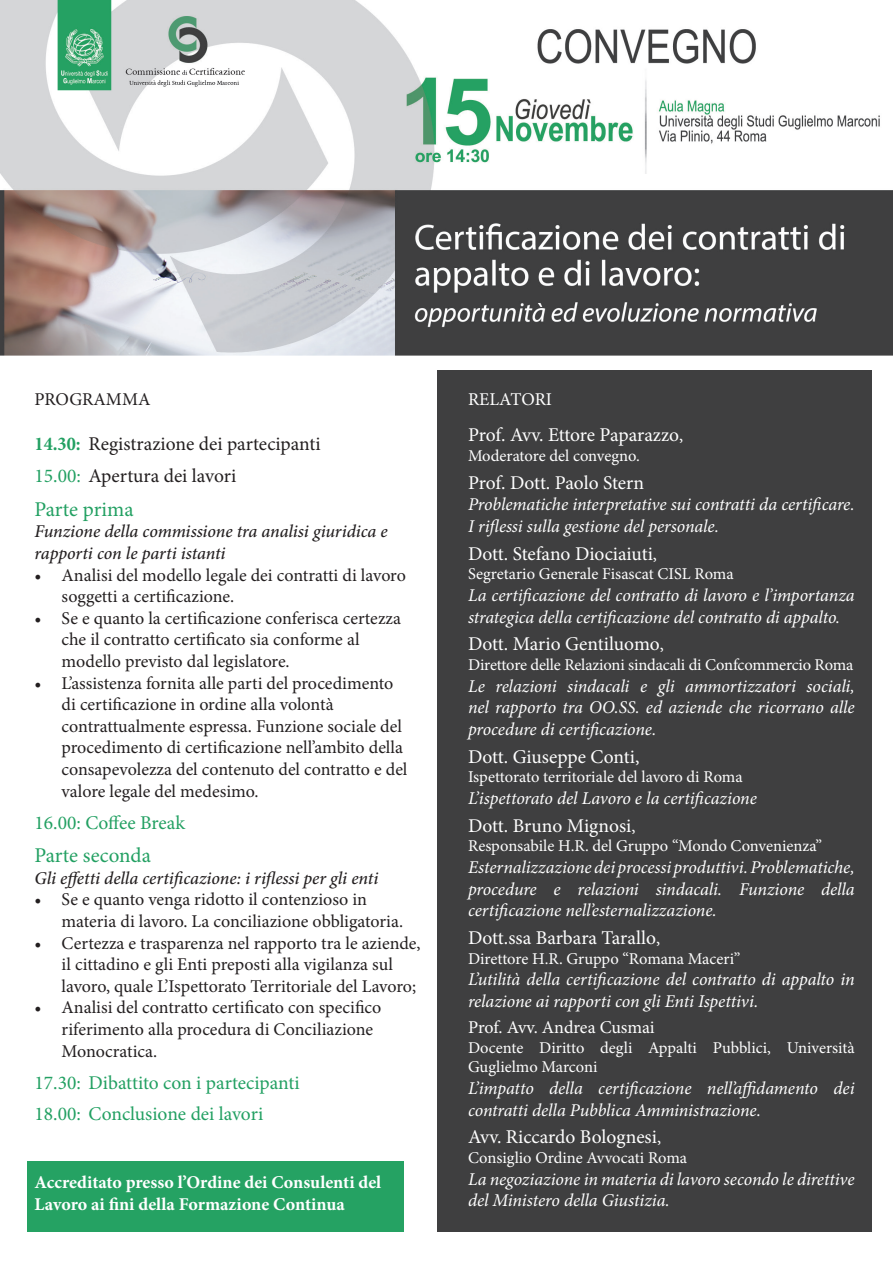
<style>
.page{position:relative;width:893px;height:1263px;background:#fff}
.page>*{position:absolute;margin:0;border:0;box-sizing:border-box;transform-origin:0 0}
.t1{font:21px "Minion Pro";letter-spacing:-.005em;color:#22a062}
.t2{font:19.5px "Minion Pro";letter-spacing:-.005em;color:#fff}
.t3{font:19.5px "Minion Pro";color:#22a062}
.t4{font:19.5px "Minion Pro";color:#231f20}
.t5{font:18px/21.6px "Minion Pro";color:#231f20}
.t6{font:italic 18px/21.6px "Minion Pro";letter-spacing:-.005em;color:#fff}
.t7{font:italic 500 18px/21.6px "Minion Pro";letter-spacing:-.005em;color:#231f20}
.t8{font:700 18px/21.6px "Minion Pro";color:#fff}
.t9{font:18px "Minion Pro";letter-spacing:-.005em;color:#fff}
.t10{font:16.5px/19.8px "Minion Pro";letter-spacing:-.005em;color:#fff}
.s1{font-weight:700;font-stretch:condensed;color:#22a062}
.s2{color:#22a062}
.s3{font-size:18px}
</style>
<div class="page">
<div style="left:28px;top:1161px;width:376px;height:70px;background:#25a263"></div>
<img style="left:0;top:0;width:893px;height:356px">
<div style="left:437px;top:370px;width:435px;height:861px;background:#3f3f40"></div>
<p class="t5" style="left:35px;top:389px;width:117px">PROGRAMMA</p>
<p class="t4" style="left:35px;top:431px;width:288px"><span class="s1">14.30:</span> Registrazione dei partecipanti</p>
<p class="t4" style="left:35px;top:463px;width:203px"><span class="s2">15.00:</span> Apertura dei lavori</p>
<p class="t1" style="left:35px;top:495px;width:101px">Parte prima</p>
<p class="t7" style="left:35px;top:521px;width:355px">Funzione della commissione tra analisi giuridica e rapporti con le parti istanti</p>
<p class="t5" style="left:62px;top:564px;width:346px;text-indent:-27px">• Analisi del modello legale dei contratti di lavoro soggetti a certificazione.</p>
<p class="t5" style="left:62px;top:607px;width:341px;text-indent:-27px">• Se e quanto la certificazione conferisca certezza che il contratto certificato sia conforme al modello previsto dal legislatore.</p>
<p class="t5" style="left:62px;top:672px;width:347px;text-indent:-27px">• L’assistenza fornita alle parti del procedimento di certificazione in ordine alla volontà contrattualmente espressa. Funzione sociale del procedimento di certificazione nell’ambito della consapevolezza del contenuto del contratto e del valore legale del medesimo.</p>
<p class="t3" style="left:35px;top:809px;width:152px">16.00: Coffee Break</p>
<p class="t1" style="left:35px;top:841px;width:118px">Parte seconda</p>
<p class="t7" style="left:35px;top:867px;width:345px">Gli effetti della certificazione: i riflessi per gli enti</p>
<p class="t5" style="left:62px;top:889px;width:343px;text-indent:-27px">• Se e quanto venga ridotto il contenzioso in materia di lavoro. La conciliazione obbligatoria.</p>
<p class="t5" style="left:62px;top:932px;width:361px;text-indent:-27px">• Certezza e trasparenza nel rapporto tra le aziende, il cittadino e gli Enti preposti alla vigilanza sul lavoro, quale L’Ispettorato Territoriale del Lavoro;</p>
<p class="t5" style="left:62px;top:997px;width:321px;text-indent:-27px">• Analisi del contratto certificato con specifico riferimento alla procedura di Conciliazione<br>Monocratica.</p>
<p class="t3" style="left:35px;top:1069px;width:267px">17.30: Dibattito con i partecipanti</p>
<p class="t3" style="left:35px;top:1101px;width:230px">18.00: Conclusione dei lavori</p>
<p class="t8" style="left:35px;top:1171px;width:348px">Accreditato presso l’Ordine dei Consulenti del<br>Lavoro ai fini della Formazione Continua</p>
<p class="t9" style="left:468px;top:387px;width:86px">RELATORI</p>
<p class="t2" style="left:468px;top:422px;width:217px">Prof. Avv. Ettore Paparazzo<span class="s3">,</span></p>
<p class="t10" style="left:468px;top:446px;width:173px">Moderatore del convegno.</p>
<p class="t2" style="left:468px;top:469px;width:178px">Prof. Dott. Paolo Stern</p>
<p class="t6" style="left:468px;top:494px;width:388px">Problematiche interpretative sui contratti da certificare.<br>I riflessi sulla gestione del personale.</p>
<p class="t2" style="left:468px;top:540px;width:191px">Dott. Stefano Diociaiuti<span class="s3">,</span></p>
<p class="t10" style="left:468px;top:564px;width:267px">Segretario Generale Fisascat CISL Roma</p>
<p class="t6" style="left:468px;top:584px;width:388px">La certificazione del contratto di lavoro e l’importanza strategica della certificazione del contratto di appalto.</p>
<p class="t2" style="left:468px;top:631px;width:197px">Dott. Mario Gentiluomo<span class="s3">,</span></p>
<p class="t10" style="left:468px;top:655px;width:387px">Direttore delle Relazioni sindacali di Confcommercio Roma</p>
<p class="t6" style="left:468px;top:675px;width:388px;text-align:justify">Le relazioni sindacali e gli ammortizzatori sociali, nel rapporto tra OO.SS. ed aziende che ricorrano alle procedure di certificazione.</p>
<p class="t2" style="left:468px;top:743px;width:173px">Dott. Giuseppe Conti,</p>
<p class="t10" style="left:468px;top:767px;width:276px">Ispettorato territoriale del lavoro di Roma</p>
<p class="t6" style="left:468px;top:787px;width:290px">L’ispettorato del Lavoro e la certificazione</p>
<p class="t2" style="left:468px;top:812px;width:169px">Dott. Bruno Mignosi<span class="s3">,</span></p>
<p class="t10" style="left:468px;top:836px;width:356px">Responsabile H.R. del Gruppo “Mondo Convenienza”</p>
<p class="t6" style="left:468px;top:856px;width:388px;text-align:justify">Esternalizzazione dei processi produttivi. Problematiche, procedure e relazioni sindacali. Funzione della certificazione nell’esternalizzazione.</p>
<p class="t2" style="left:468px;top:924px;width:194px">Dott.ssa Barbara Tarallo<span class="s3">,</span></p>
<p class="t10" style="left:468px;top:948px;width:274px">Direttore H.R. Gruppo “Romana Maceri”</p>
<p class="t6" style="left:468px;top:969px;width:388px">L’utilità della certificazione del contratto di appalto in relazione ai rapporti con gli Enti Ispettivi.</p>
<p class="t9" style="left:468px;top:1015px;width:188px">Prof. Avv. Andrea Cusmai</p>
<p class="t10" style="left:468px;top:1037px;width:388px">Docente Diritto degli Appalti Pubblici, Università<br>Guglielmo Marconi</p>
<p class="t6" style="left:468px;top:1077px;width:388px">L’impatto della certificazione nell’affidamento dei contratti della Pubblica Amministrazione.</p>
<p class="t2" style="left:468px;top:1124px;width:195px">Avv. Riccardo Bolognesi<span class="s3">,</span></p>
<p class="t10" style="left:468px;top:1148px;width:221px">Consiglio Ordine Avvocati Roma</p>
<p class="t6" style="left:468px;top:1168px;width:388px">La negoziazione in materia di lavoro secondo le direttive del Ministero della Giustizia.</p>
</div>
